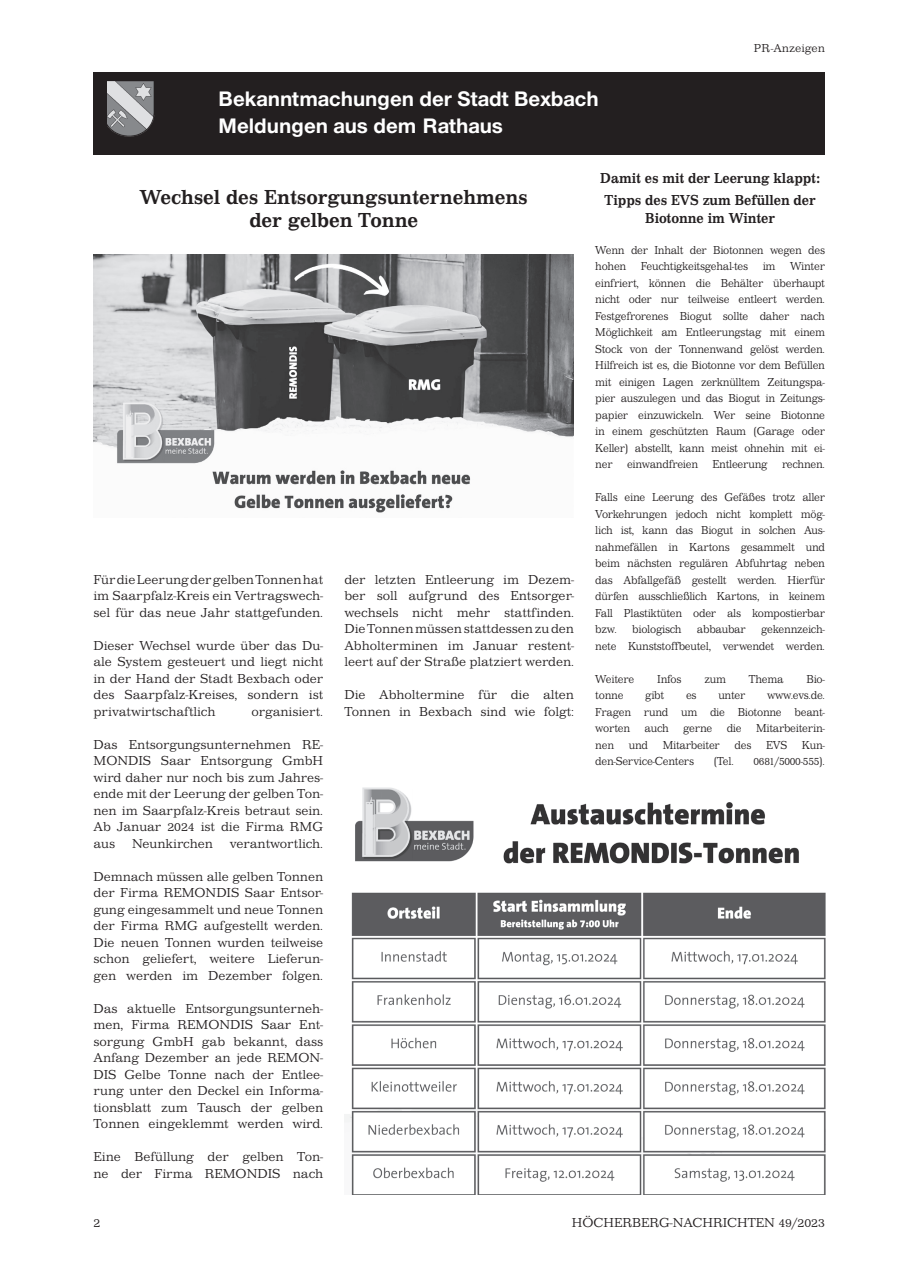
<style>
.page{position:relative;width:910px;height:1280px;background:#fff}
.page>*{position:absolute;margin:0;border:0;box-sizing:border-box;transform-origin:0 0}
.t1{font:700 21.75px/27px "Nimbus Sans Novus T";color:#fff}
.t2{font:500 21px/22.2px "Impressum T";color:#231f20;text-align:center}
.t3{font:500 15px/22.2px "Impressum T";color:#231f20;scale:.95 1}
.t4{font:300 13.5px/16.5px "Impressum T";color:#231f20;text-align:justify}
.t5{font:300 12px/16.5px "Impressum T";letter-spacing:-.02em;color:#231f20;text-align:justify;scale:.93 1}
.t6{font:300 12px "Impressum T";color:#231f20}
</style>
<div class="page">
<div style="left:94px;top:72px;width:731px;height:83px;background:#231f20"></div>
<img style="left:107px;top:82px;width:48px;height:54px">
<img style="left:344px;top:787px;width:481px;height:407px">
<img style="left:94px;top:254px;width:479px;height:259px">
<h1 class="t1" style="left:219px;top:85px;width:382px">Bekanntmachungen der Stadt Bexbach<br>Meldungen aus dem Rathaus</h1>
<p class="t6" style="left:754px;top:41px;width:73px">PR-Anzeigen</p>
<h2 class="t2" style="left:140px;top:186px;width:389px">Wechsel des Entsorgungsunternehmens der gelben Tonne</h2>
<p class="t4" style="left:94px;top:571px;width:231px">Für die Leerung der gelben Tonnen hat im Saarpfalz-Kreis ein Vertragswech&shy;sel für das neue Jahr stattgefunden.</p>
<p class="t4" style="left:94px;top:637px;width:231px">Dieser Wechsel wurde über das Du&shy;ale System gesteuert und liegt nicht in der Hand der Stadt Bexbach oder des Saarpfalz-Kreises, sondern ist privatwirtschaftlich</p>
<p class="t4" style="left:251px;top:703px;width:73px">organisiert.</p>
<p class="t4" style="left:94px;top:736px;width:231px">Das Entsorgungsunternehmen RE-MONDIS Saar Entsorgung GmbH wird daher nur noch bis zum Jahres&shy;ende mit der Leerung der gelben Ton&shy;nen im Saarpfalz-Kreis betraut sein.<br>Ab Januar 2024 ist die Firma RMG aus</p>
<p class="t4" style="left:132px;top:835px;width:82px">Neunkirchen</p>
<p class="t4" style="left:230px;top:835px;width:95px">verantwortlich.</p>
<p class="t4" style="left:94px;top:868px;width:231px">Demnach müssen alle gelben Tonnen der Firma REMONDIS Saar Entsor&shy;gung eingesammelt und neue Tonnen der Firma RMG aufgestellt werden.<br>Die neuen Tonnen wurden teilweise schon geliefert, weitere Lieferun&shy;gen werden im Dezember folgen.</p>
<p class="t4" style="left:94px;top:1000px;width:231px">Das aktuelle Entsorgungsunterneh&shy;men, Firma REMONDIS Saar Ent&shy;sorgung GmbH gab bekannt, dass Anfang Dezember an jede REMON-DIS Gelbe Tonne nach der Entlee&shy;rung unter den Deckel ein Informa&shy;tionsblatt zum Tausch der gelben Tonnen eingeklemmt werden wird.</p>
<p class="t4" style="left:94px;top:1148px;width:231px">Eine Befüllung der gelben Ton&shy;ne der Firma REMONDIS nach</p>
<p class="t4" style="left:344px;top:571px;width:231px">der letzten Entleerung im Dezem&shy;ber soll aufgrund des Entsorger&shy;wechsels nicht mehr stattfinden.<br>Die Tonnen müssen stattdessen zu den Abholterminen im Januar restent&shy;leert auf der Straße platziert werden.</p>
<p class="t4" style="left:344px;top:686px;width:231px">Die Abholtermine für die alten<br>Tonnen in Bexbach sind wie folgt:</p>
<p class="t3" style="left:600px;top:167px;width:233px">Damit es mit der Leerung klappt:<br>Tipps des EVS zum Befüllen der</p>
<p class="t3" style="left:645px;top:207px;width:138px">Biotonne im Winter</p>
<p class="t5" style="left:595px;top:241px;width:248px">Wenn der Inhalt der Biotonnen wegen des hohen Feuchtigkeitsgehal-tes im Winter einfriert, können die Behälter überhaupt nicht oder nur teilweise entleert werden.<br>Festgefrorenes Biogut sollte daher nach Möglichkeit am Entleerungstag mit einem Stock von der Tonnenwand gelöst werden.<br>Hilfreich ist es, die Biotonne vor dem Befüllen mit einigen Lagen zerknülltem Zeitungspa&shy;pier auszulegen und das Biogut in Zeitungs&shy;papier einzuwickeln. Wer seine Biotonne in einem geschützten Raum (Garage oder Keller) abstellt, kann meist ohnehin mit ei&shy;ner einwandfreien Entleerung rechnen.</p>
<p class="t5" style="left:595px;top:489px;width:248px">Falls eine Leerung des Gefäßes trotz aller Vorkehrungen jedoch nicht komplett mög&shy;lich ist, kann das Biogut in solchen Aus&shy;nahmefällen in Kartons gesammelt und beim nächsten regulären Abfuhrtag neben das Abfallgefäß gestellt werden. Hierfür dürfen ausschließlich Kartons, in keinem Fall Plastiktüten oder als kompostierbar bzw.</p>
<p class="t5" style="left:595px;top:621px;width:248px;text-align:right">gekennzeich-<br>nete Kunststoffbeutel, verwendet werden.</p>
<p class="t5" style="left:595px;top:670px;width:43px">Weitere</p>
<p class="t5" style="left:657px;top:670px;width:27px">Infos</p>
<p class="t5" style="left:704px;top:670px;width:25px">zum</p>
<p class="t5" style="left:749px;top:670px;width:39px">Thema</p>
<p class="t5" style="left:806px;top:670px;width:21px">Bio-</p>
<p class="t5" style="left:595px;top:687px;width:32px">tonne</p>
<p class="t5" style="left:645px;top:687px;width:22px">gibt</p>
<p class="t5" style="left:686px;top:687px;width:13px">es</p>
<p class="t5" style="left:718px;top:687px;width:31px">unter</p>
<p class="t5" style="left:632px;top:621px;width:54px">biologisch</p>
<p class="t5" style="left:697px;top:621px;width:54px">abbaubar</p>
<p class="t5" style="left:595px;top:687px;width:248px;text-indent:172px">www.evs.de.<br>Fragen rund um die Biotonne beant&shy;worten auch gerne die Mitarbeiterin&shy;nen und Mitarbeiter des EVS Kun&shy;den-Service-Centers</p>
<p class="t5" style="left:714px;top:753px;width:23px">(Tel.</p>
<p class="t5" style="left:753px;top:753px;width:78px">0681/5000-555).</p>
<p class="t4" style="left:94px;top:1214px;width:8px">2</p>
<p class="t4" style="left:572px;top:1214px;width:255px">HÖCHERBERG-NACHRICHTEN 49/2023</p>
</div>
